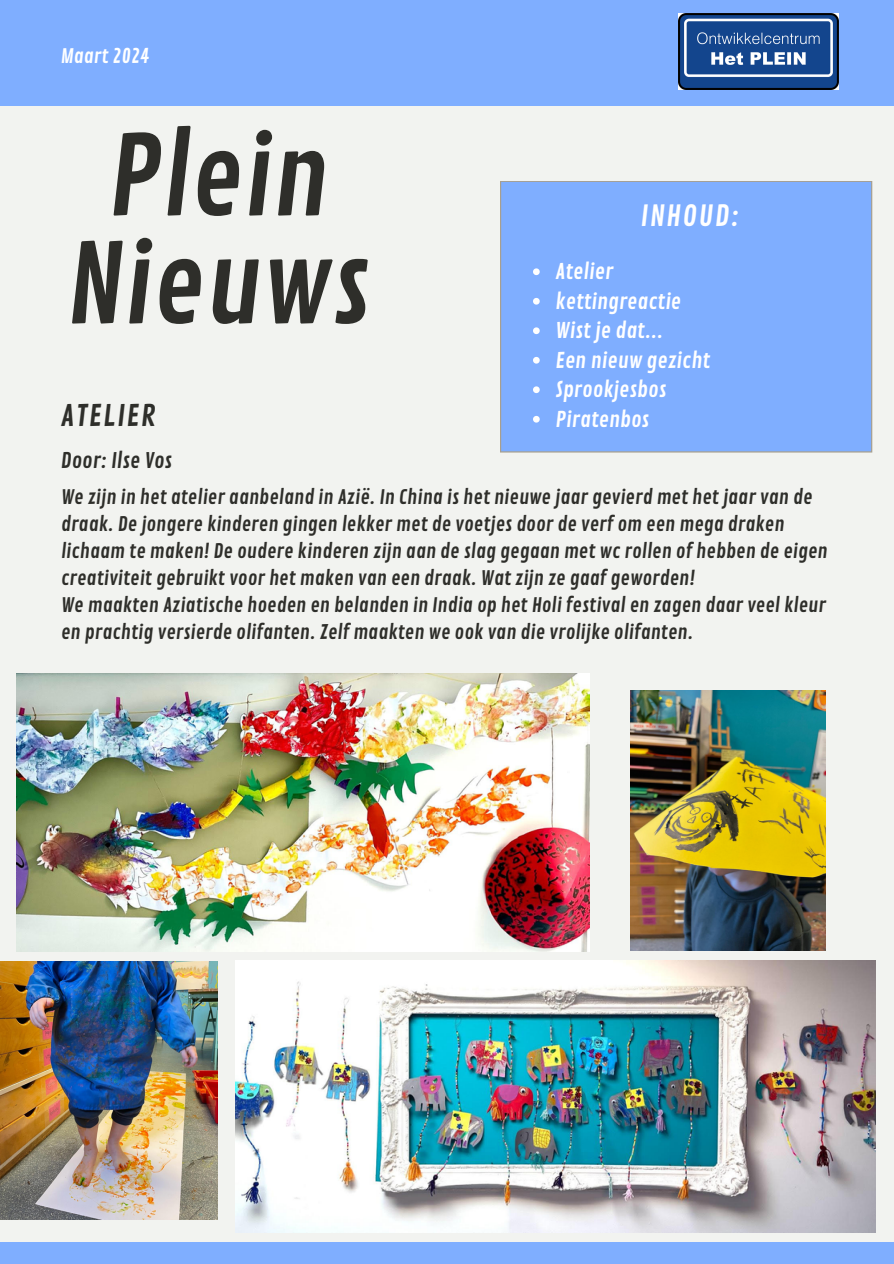
<style>
.page{position:relative;width:894px;height:1264px;background:#fff}
.page>*{position:absolute;margin:0;border:0;box-sizing:border-box;transform-origin:0 0}
.t1{font:108.45px/107.9px "Contrail One";color:#2e2e2a;text-align:center}
.t2{font:29.1px "Contrail One";letter-spacing:.05em;color:#2e2e2a}
.t3{font:28.5px "Contrail One";letter-spacing:.05em;color:#fff}
.t4{font:21.15px "Contrail One";color:#fff}
.t5{font:21px "Contrail One";color:#2e2e2a}
.t6{font:19.5px/27px "Contrail One";color:#2e2e2a}
.t7{font:19.5px "Contrail One";color:#fff}
</style>
<div class="page">
<div style="left:0;top:0;width:893px;height:1263px;background:#f2f3f0"></div>
<div style="left:500px;top:181px;width:372px;height:271px;background:#7faeff"></div>
<svg style="left:533px;top:268px;width:6px;height:7px"></svg>
<svg style="left:533px;top:298px;width:6px;height:6px"></svg>
<svg style="left:533px;top:327px;width:6px;height:7px"></svg>
<svg style="left:533px;top:357px;width:6px;height:6px"></svg>
<svg style="left:533px;top:386px;width:6px;height:7px"></svg>
<svg style="left:533px;top:416px;width:6px;height:6px"></svg>
<div style="left:0;top:0;width:893px;height:106px;background:#7faeff"></div>
<div style="left:0;top:1241px;width:893px;height:22px;background:#7faeff"></div>
<img style="left:678px;top:13px;width:160px;height:77px">
<img style="left:0;top:961px;width:218px;height:258px">
<img style="left:630px;top:691px;width:195px;height:260px">
<img style="left:17px;top:673px;width:572px;height:278px">
<img style="left:235px;top:960px;width:639px;height:272px">
<p class="t7" style="left:61px;top:44px;width:90px">Maart 2024</p>
<p class="t1" style="left:66px;top:127px;width:305px">Plein<br>Nieuws</p>
<h4 class="t2" style="left:61px;top:399px;width:96px">ATELIER</h4>
<h4 class="t5" style="left:61px;top:448px;width:113px">Door: Ilse Vos</h4>
<h4 class="t3" style="left:640px;top:199px;width:100px">INHOUD:</h4>
<p class="t4" style="left:555px;top:259px;width:59px">Atelier</p>
<h1 class="t4" style="left:555px;top:288px;width:127px">kettingreactie</h1>
<h3 class="t4" style="left:555px;top:318px;width:109px">Wist je dat...</h3>
<p class="t4" style="left:555px;top:347px;width:156px">Een nieuw gezicht</p>
<p class="t4" style="left:555px;top:377px;width:112px">Sprookjesbos</p>
<p class="t4" style="left:555px;top:406px;width:95px">Piratenbos</p>
<h2 class="t6" style="left:61px;top:484px;width:768px">We zijn in het atelier aanbeland in Azië. In China is het nieuwe jaar gevierd met het jaar van de draak. De jongere kinderen gingen lekker met de voetjes door de verf om een mega draken lichaam te maken! De oudere kinderen zijn aan de slag gegaan met wc rollen of hebben de eigen creativiteit gebruikt voor het maken van een draak. Wat zijn ze gaaf geworden!<br>We maakten Aziatische hoeden en belanden in India op het Holi festival en zagen daar veel kleur en prachtig versierde olifanten. Zelf maakten we ook van die vrolijke olifanten.</h2>
</div>
